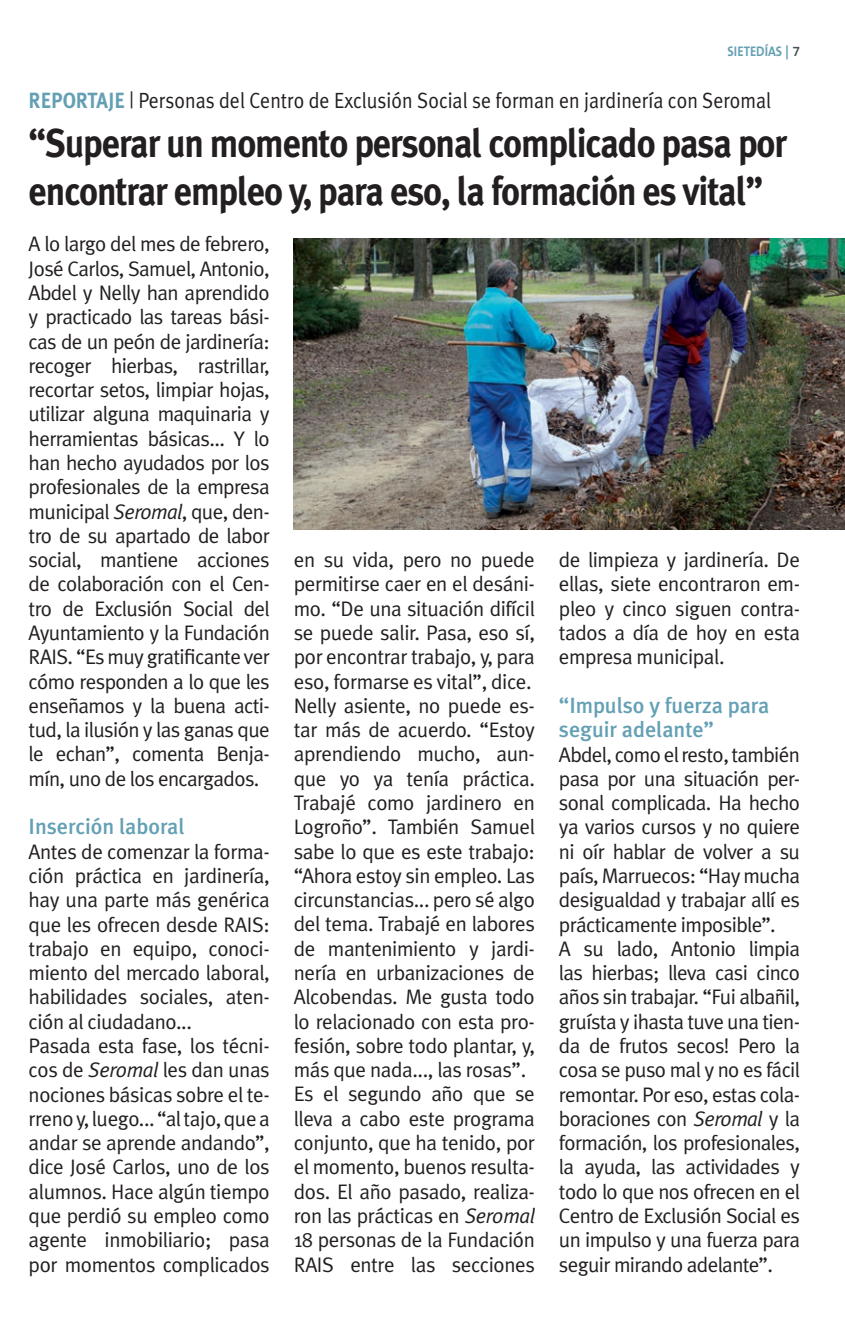
<style>
.page{position:relative;width:845px;height:1321px;background:#fff}
.page>*{position:absolute;margin:0;border:0;box-sizing:border-box;transform-origin:0 0}
.t1{font:700 40px/48px "Meta Plus";letter-spacing:-.03em;color:#231f20;scale:.9 1}
.t2{font:22px "Meta Plus Normal";color:#231f20;scale:.9 1}
.t3{font:500 22px/24.2px "Meta Plus";letter-spacing:-.005em;color:#64a0b4}
.t4{font:21px/24.2px "Meta Plus Normal";letter-spacing:-.02em;color:#231f20}
.t5{font:700 14px "The Sans B7";color:#64a0b4;scale:.9 1}
.s1{font-family:"The Sans B6";font-weight:600;color:#475354}
.s2{font-family:"Meta Plus";font-weight:700;color:#64a0b4}
.s3{font-style:italic}
</style>
<div class="page">
<img style="left:293px;top:238px;width:552px;height:291px">
<p class="t5" style="left:727px;top:44px;width:82px">SIETEDÍAS | <span class="s1">7</span></p>
<p class="t2" style="left:29px;top:88px;width:826px"><span class="s2">REPORTAJE</span> | Personas del Centro de Exclusión Social se forman en jardinería con Seromal</p>
<h1 class="t1" style="left:29px;top:118px;width:844px">“Superar un momento personal complicado pasa por encontrar empleo y, para eso, la formación es vital”</h1>
<p class="t4" style="left:29px;top:232px;width:243px;text-align:justify">A lo largo del mes de febrero, José Carlos, Samuel, Antonio, Abdel y Nelly han aprendido y practicado las tareas bási&shy;cas de un peón de jardinería: recoger hierbas, rastrillar, recortar setos, limpiar hojas, utilizar alguna maquinaria y herramientas básicas... Y lo han hecho ayudados por los profesionales de la empresa municipal <span class="s3">Seromal</span>, que, den&shy;tro de su apartado de labor social, mantiene acciones de colaboración con el Cen&shy;tro de Exclusión Social del Ayuntamiento y la Fundación RAIS. “Es muy gratificante ver cómo responden a lo que les enseñamos y la buena acti&shy;tud, la ilusión y las ganas que le echan”, comenta Benja&shy;mín, uno de los encargados.</p>
<p class="t3" style="left:29px;top:814px;width:157px">Inserción laboral</p>
<p class="t4" style="left:29px;top:839px;width:243px">Antes de comenzar la forma&shy;ción práctica en jardinería, hay una parte más genérica que les ofrecen desde RAIS: trabajo en equipo, conoci&shy;miento del mercado laboral, habilidades sociales, aten&shy;ción al ciudadano...<br>Pasada esta fase, los técni&shy;cos de <span class="s3">Seromal</span> les dan unas nociones básicas sobre el te&shy;rreno y, luego... “al tajo, que a andar se aprende andando”, dice José Carlos, uno de los alumnos. Hace algún tiempo que perdió su empleo como agente inmobiliario; pasa por momentos complicados</p>
<p class="t4" style="left:294px;top:547px;width:243px">en su vida, pero no puede permitirse caer en el desáni&shy;mo. “De una situación difícil se puede salir. Pasa, eso sí, por encontrar trabajo, y, para eso, formarse es vital”, dice.<br>Nelly asiente, no puede es&shy;tar más de acuerdo. “Estoy aprendiendo mucho, aun&shy;que yo ya tenía práctica.<br>Trabajé como jardinero en<br>Logroño”. También Samuel sabe lo que es este trabajo: “Ahora estoy sin empleo. Las circunstancias... pero sé algo del tema. Trabajé en labores de mantenimiento y jardi&shy;nería en urbanizaciones de<br>Alcobendas. Me gusta todo lo relacionado con esta pro&shy;fesión, sobre todo plantar, y, más que nada..., las rosas”.<br>Es el segundo año que se lleva a cabo este programa conjunto, que ha tenido, por el momento, buenos resulta&shy;dos. El año pasado, realiza&shy;ron las prácticas en <span class="s3">Seromal<br></span>18 personas de la Fundación<br>RAIS entre las secciones</p>
<p class="t4" style="left:559px;top:547px;width:243px;text-align:justify">de limpieza y jardinería. De ellas, siete encontraron em&shy;pleo y cinco siguen contra&shy;tados a día de hoy en esta empresa municipal.</p>
<p class="t3" style="left:559px;top:693px;width:212px">“Impulso y fuerza para seguir adelante”</p>
<p class="t4" style="left:559px;top:741px;width:243px">Abdel, como el resto, también pasa por una situación per&shy;sonal complicada. Ha hecho ya varios cursos y no quiere ni oír hablar de volver a su país, Marruecos: “Hay mucha desigualdad y trabajar allí es prácticamente imposible”.<br>A su lado, Antonio limpia las hierbas; lleva casi cinco años sin trabajar. “Fui albañil, gruísta y ¡hasta tuve una tien&shy;da de frutos secos! Pero la cosa se puso mal y no es fácil remontar. Por eso, estas cola&shy;boraciones con <span class="s3">Seromal</span> y la formación, los profesionales, la ayuda, las actividades y todo lo que nos ofrecen en el<br>Centro de Exclusión Social es un impulso y una fuerza para seguir mirando adelante”.</p>
</div>
